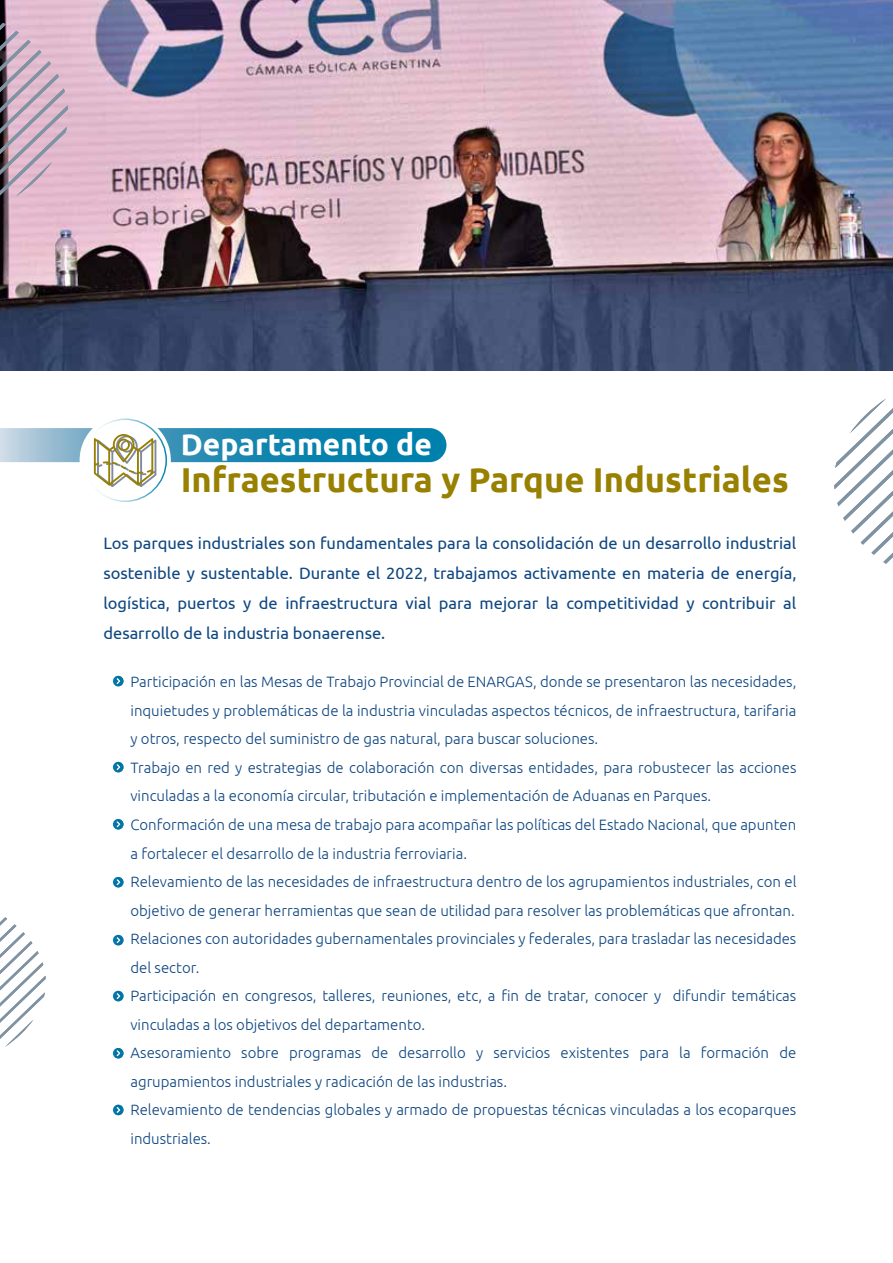
<style>
.page{position:relative;width:893px;height:1263px;background:#fff}
.page>*{position:absolute;margin:0;border:0;box-sizing:border-box;transform-origin:0 0}
.t1{font:700 34.5px "Ubuntu";color:#988000}
.t2{font:700 30px "Ubuntu";color:#fff}
.t3{font:16.5px/30px "Ubuntu";color:#0e4680;text-align:justify}
.t4{font:300 15px/28.5px "Ubuntu";color:#0e4680}
</style>
<div class="page">
<svg style="left:834px;top:398px;width:59px;height:166px"></svg>
<svg style="left:0;top:917px;width:46px;height:130px"></svg>
<svg style="left:113px;top:676px;width:10px;height:10px"></svg>
<svg style="left:113px;top:762px;width:10px;height:10px"></svg>
<svg style="left:113px;top:819px;width:10px;height:10px"></svg>
<svg style="left:113px;top:877px;width:10px;height:10px"></svg>
<svg style="left:113px;top:935px;width:10px;height:10px"></svg>
<svg style="left:113px;top:991px;width:10px;height:10px"></svg>
<svg style="left:113px;top:1048px;width:10px;height:10px"></svg>
<svg style="left:113px;top:1105px;width:10px;height:10px"></svg>
<svg style="left:0;top:428px;width:446px;height:59px"></svg>
<img style="left:0;top:0;width:893px;height:370px">
<svg style="left:0;top:23px;width:68px;height:177px"></svg>
<h2 class="t2" style="left:181px;top:426px;width:253px">Departamento de</h2>
<h1 class="t1" style="left:181px;top:459px;width:609px">Infraestructura y Parque Industriales</h1>
<p class="t3" style="left:103px;top:528px;width:694px">Los parques industriales son fundamentales para la consolidación de un desarrollo industrial sostenible y sustentable. Durante el 2022, trabajamos activamente en materia de energía, logística, puertos y de infraestructura vial para mejorar la competitividad y contribuir al desarrollo de la industria bonaerense.</p>
<p class="t4" style="left:130px;top:667px;width:667px">Participación en las Mesas de Trabajo Provincial de ENARGAS, donde se presentaron las necesidades, inquietudes y problemáticas de la industria vinculadas aspectos técnicos, de infraestructura, tarifaria y otros, respecto del suministro de gas natural, para buscar soluciones.<br>Trabajo en red y estrategias de colaboración con diversas entidades, para robustecer las acciones vinculadas a la economía circular, tributación e implementación de Aduanas en Parques.<br>Conformación de una mesa de trabajo para acompañar las políticas del Estado Nacional, que apunten a fortalecer el desarrollo de la industria ferroviaria.<br>Relevamiento de las necesidades de infraestructura dentro de los agrupamientos industriales, con el objetivo de generar herramientas que sean de utilidad para resolver las problemáticas que afrontan.<br>Relaciones con autoridades gubernamentales provinciales y federales, para trasladar las necesidades del sector.<br>Participación en congresos, talleres, reuniones, etc, a fin de tratar, conocer y difundir temáticas vinculadas a los objetivos del departamento.<br>Asesoramiento sobre programas de desarrollo y servicios existentes para la formación de agrupamientos industriales y radicación de las industrias.<br>Relevamiento de tendencias globales y armado de propuestas técnicas vinculadas a los ecoparques industriales.</p>
</div>
